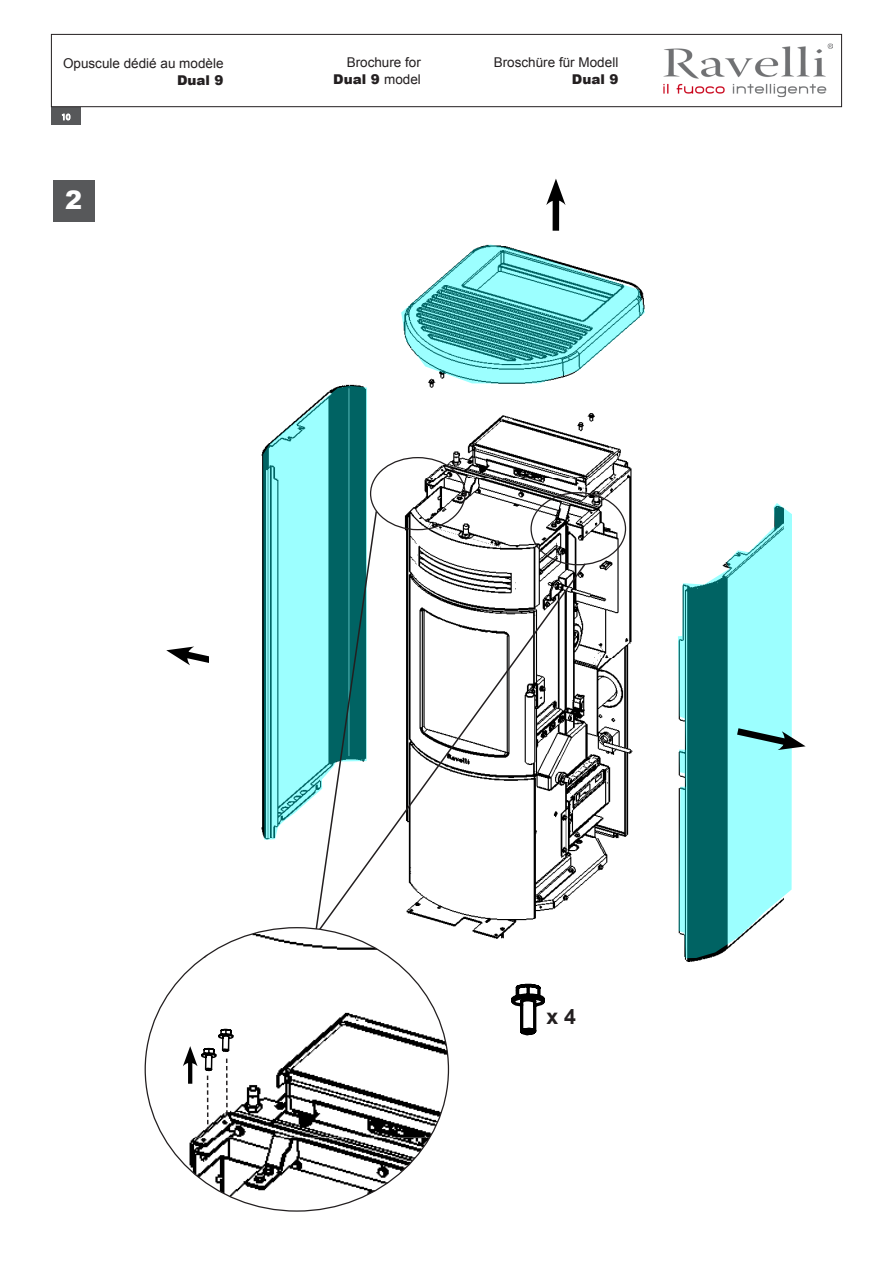
<style>
.page{position:relative;width:893px;height:1263px;background:#fff}
.page>*{position:absolute;margin:0;border:0;box-sizing:border-box;transform-origin:0 0}
.t1{font:900 25.5px "Arial";color:#fff}
.t2{font:700 21.3px "Arial";color:#231f20}
.t3{font:13.5px/16.2px "Arial";color:#231f20;text-align:right}
.t4{font:900 13.5px "Arial";color:#231f20}
.s1{font-weight:900}
</style>
<div class="page">
<div style="left:51px;top:83px;width:30px;height:41px;background:#57585a"></div>
<svg style="left:62px;top:114px;width:8px;height:6px"></svg>
<div style="left:51px;top:34px;width:791px;height:73px;background:#fff"></div>
<div style="left:51px;top:34px;width:791px;height:73px;border:1px solid #231f20"></div>
<img style="left:663px;top:33px;width:169px;height:75px">
<div style="left:53px;top:180px;width:41px;height:41px;background:#57585a"></div>
<svg style="left:166px;top:646px;width:43px;height:20px"></svg>
<img style="left:261px;top:383px;width:448px;height:579px">
<svg style="left:263px;top:386px;width:104px;height:454px;background:#7fd5d5"></svg>
<svg style="left:678px;top:503px;width:114px;height:455px"></svg>
<svg style="left:730px;top:724px;width:76px;height:27px;background:#84c0c0"></svg>
<svg style="left:378px;top:562px;width:209px;height:372px"></svg>
<div style="left:370px;top:457px;width:96px;height:73px;border:1px solid #231f20;border-radius:50%"></div>
<div style="left:530px;top:492px;width:96px;height:73px;border:1px solid #231f20;border-radius:50%"></div>
<svg style="left:314px;top:510px;width:64px;height:418px"></svg>
<div style="left:553px;top:194px;width:6px;height:37px;background:#000"></div>
<svg style="left:546px;top:179px;width:20px;height:26px"></svg>
<svg style="left:511px;top:983px;width:34px;height:53px"></svg>
<img style="left:164px;top:1137px;width:266px;height:74px">
<img style="left:145px;top:928px;width:303px;height:209px">
<svg style="left:183px;top:1022px;width:58px;height:110px"></svg>
<svg style="left:401px;top:244px;width:244px;height:139px"></svg>
<p class="t3" style="left:63px;top:56px;width:162px">Opuscule dédié au modèle</p>
<p class="t4" style="left:177px;top:70px;width:48px">Dual 9</p>
<h1 class="t1" style="left:65px;top:181px;width:19px">2</h1>
<p class="t3" style="left:333px;top:55px;width:89px">Brochure for<br><span class="s1">Dual 9</span> model</p>
<p class="t3" style="left:494px;top:55px;width:126px">Broschüre für Modell</p>
<p class="t4" style="left:572px;top:69px;width:48px">Dual 9</p>
<h2 class="t2" style="left:546px;top:1002px;width:31px">x 4</h2>
</div>
